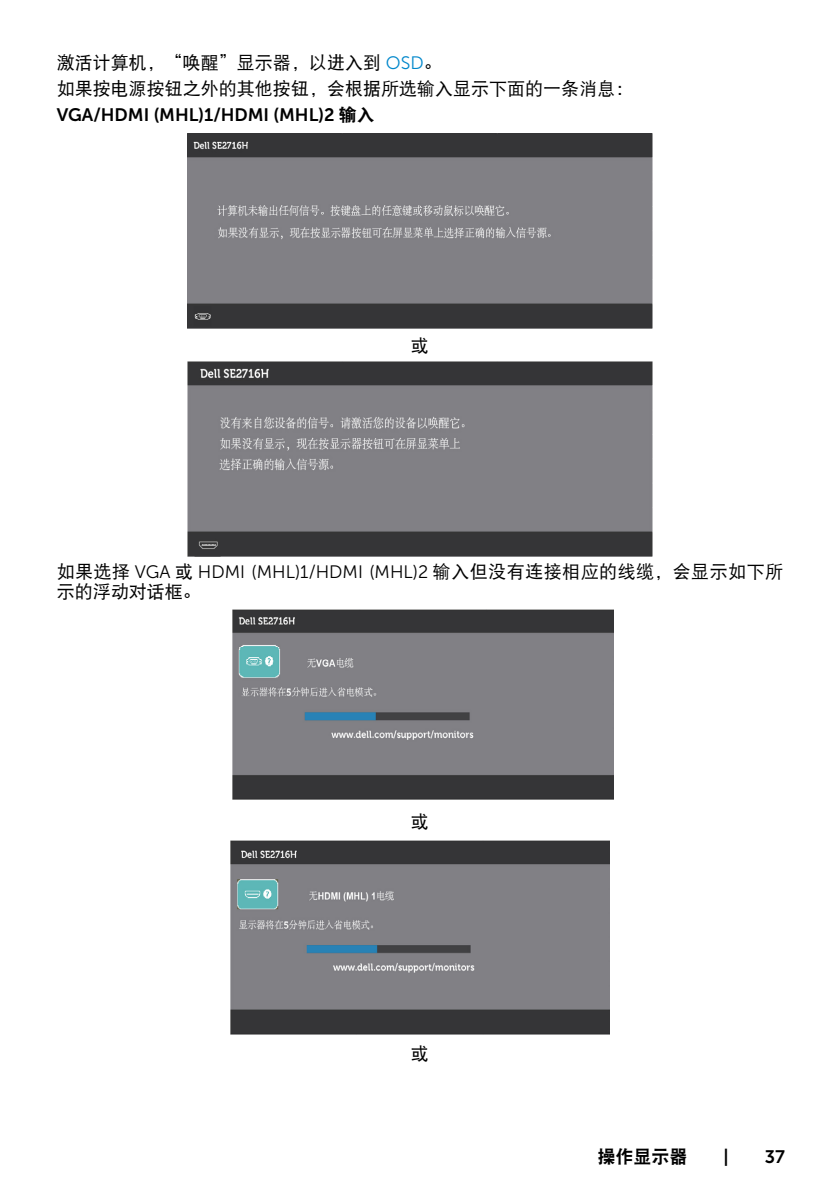
<style>
.page{position:relative;width:840px;height:1191px;background:#fff}
.page>*{position:absolute;margin:0;border:0;box-sizing:border-box;transform-origin:0 0}
.t1{font:18px/25.6px "DF Hei W5";color:#000}
.t2{font:18px/20px "DF Hei W5";letter-spacing:.025em;color:#000}
.t3{font:18px "Museo Sans For Dell 700";color:#000}
.t4{font:18px "DF Hei W9";color:#000}
.s1{font-family:"Museo Sans For Dell 300";color:#0087cb}
.s2{font-family:"DF Hei W9"}
.s3{font-family:"Museo Sans For Dell 300"}
</style>
<div class="page">
<img style="left:187px;top:133px;width:465px;height:196px">
<img style="left:187px;top:362px;width:465px;height:194px">
<img style="left:232px;top:609px;width:381px;height:191px">
<img style="left:230px;top:840px;width:379px;height:194px">
<p class="t1" style="left:57px;top:50px;width:577px">激活计算机，“唤醒”显示器，以进入到 <span class="s1">OSD</span>。<br>如果按电源按钮之外的其他按钮，会根据所选输入显示下面的一条消息：</p>
<p class="t3" style="left:57px;top:104px;width:319px">VGA/HDMI (MHL)1/HDMI (MHL)2 <span class="s2">输入</span></p>
<p class="t1" style="left:411px;top:332px;width:19px">或</p>
<p class="t2" style="left:57px;top:562px;width:727px">如果选择 <span class="s3">VGA</span> 或 <span class="s3">HDMI (MHL)1/HDMI (MHL)2</span> 输入但没有连接相应的线缆，会显示如下所示的浮动对话框。</p>
<p class="t1" style="left:411px;top:809px;width:19px">或</p>
<p class="t1" style="left:411px;top:1040px;width:19px">或</p>
<p class="t4" style="left:597px;top:1147px;width:91px">操作显示器</p>
<p class="t3" style="left:723px;top:1146px;width:7px">|</p>
<p class="t3" style="left:764px;top:1146px;width:22px">37</p>
</div>
